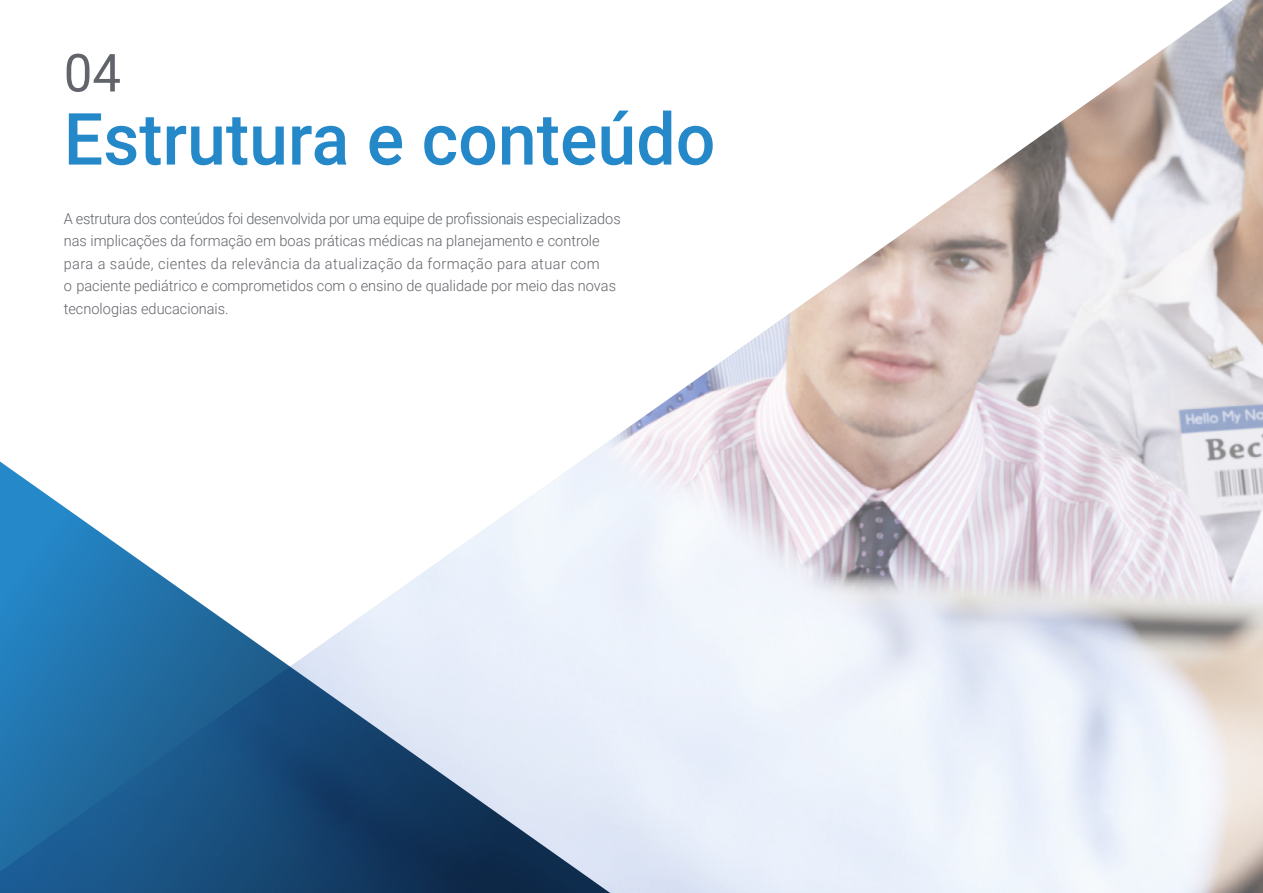
<style>
.page{position:relative;width:1263px;height:893px;background:#fff}
.page>*{position:absolute;margin:0;border:0;box-sizing:border-box;transform-origin:0 0}
.t1{font:500 72px "Roboto";color:#2488c9}
.t2{font:52.5px "Roboto";color:#61646a}
.t3{font:300 15px/22.5px "Roboto";color:#61646a}
</style>
<div class="page">
<img style="left:602px;top:0;width:661px;height:893px">
<svg style="left:0;top:446px;width:640px;height:447px"></svg>
<h2 class="t2" style="left:64px;top:36px;width:59px">04</h2>
<h1 class="t1" style="left:64px;top:89px;width:653px">Estrutura e conteúdo</h1>
<p class="t3" style="left:64px;top:207px;width:558px">A estrutura dos conteúdos foi desenvolvida por uma equipe de profissionais especializados nas implicações da formação em boas práticas médicas na planejamento e controle para a saúde, cientes da relevância da atualização da formação para atuar com<br>o paciente pediátrico e comprometidos com o ensino de qualidade por meio das novas tecnologias educacionais.</p>
</div>
